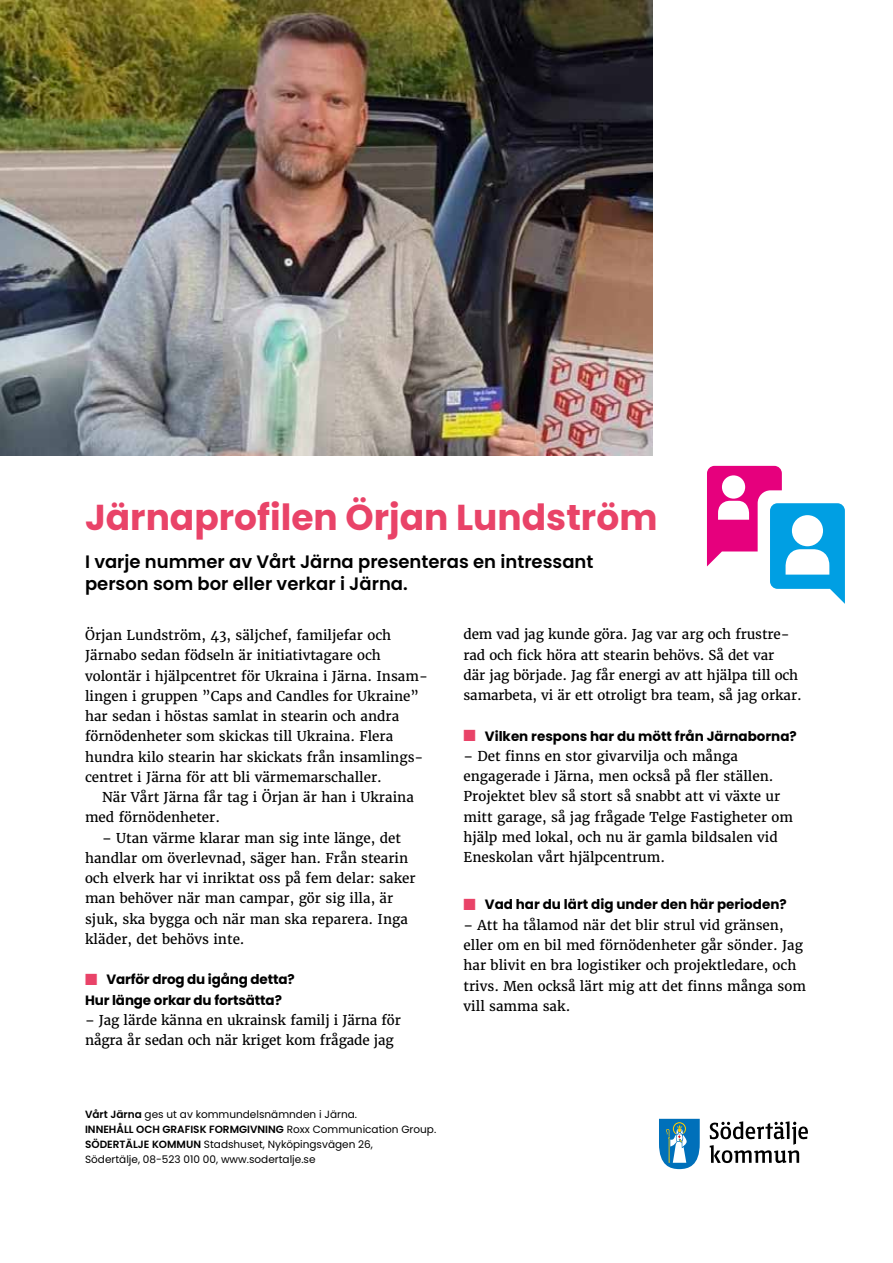
<style>
.page{position:relative;width:893px;height:1263px;background:#fff}
.page>*{position:absolute;margin:0;border:0;box-sizing:border-box;transform-origin:0 0}
.t1{font:700 36px "Poppins Latin";color:#e94368}
.t2{font:600 18px/21.6px "Poppins Latin";color:#000}
.t3{font:13.5px/20.2px "Merriweather";color:#000}
.t4{font:700 13.5px/20.2px "Poppins Latin";color:#000}
.t5{font:10.5px/15px "Poppins Latin";color:#000}
.s1{color:#e94368}
.s2{font-weight:600}
</style>
<div class="page">
<svg style="left:710px;top:1121px;width:98px;height:42px"></svg>
<svg style="left:659px;top:1119px;width:41px;height:50px"></svg>
<img style="left:0;top:0;width:653px;height:455px">
<svg style="left:707px;top:466px;width:138px;height:138px"></svg>
<h1 class="t1" style="left:85px;top:493px;width:574px">Järnaprofilen Örjan Lundström</h1>
<h2 class="t2" style="left:85px;top:551px;width:510px">I varje nummer av Vårt Järna presenteras en intressant person som bor eller verkar i Järna.</h2>
<p class="t3" style="left:85px;top:625px;width:344px">Örjan Lundström, 43, säljchef, familjefar och Järnabo sedan födseln är initiativtagare och volontär i hjälpcentret för Ukraina i Järna. Insam&shy;lingen i gruppen ”Caps and Candles for Ukraine” har sedan i höstas samlat in stearin och andra förnödenheter som skickas till Ukraina. Flera hundra kilo stearin har skickats från insamlings&shy;centret i Järna för att bli värmemarschaller.</p>
<p class="t3" style="left:85px;top:787px;width:330px;text-indent:17px">När Vårt Järna får tag i Örjan är han i Ukraina med förnödenheter.</p>
<p class="t3" style="left:85px;top:827px;width:332px;text-indent:17px">– Utan värme klarar man sig inte länge, det handlar om överlevnad, säger han. Från stearin och elverk har vi inriktat oss på fem delar: saker man behöver när man campar, gör sig illa, är sjuk, ska bygga och när man ska reparera. Inga kläder, det behövs inte.</p>
<p class="t4" style="left:85px;top:969px;width:211px"><span class="s1">■</span> Varför drog du igång detta?<br>Hur länge orkar du fortsätta?</p>
<p class="t3" style="left:85px;top:1010px;width:317px">– Jag lärde känna en ukrainsk familj i Järna för några år sedan och när kriget kom frågade jag</p>
<p class="t5" style="left:85px;top:1107px;width:353px"><span class="s2">Vårt Järna</span> ges ut av kommundelsnämnden i Järna.<br><span class="s2">INNEHÅLL OCH GRAFISK FORMGIVNING</span> Roxx Communication Group.<br><span class="s2">SÖDERTÄLJE KOMMUN</span> Stadshuset, Nyköpingsvägen 26,<br>Södertälje, 08-523 010 00, www.sodertalje.se</p>
<p class="t3" style="left:463px;top:624px;width:340px">dem vad jag kunde göra. Jag var arg och frustre&shy;rad och fick höra att stearin behövs. Så det var<br>där jag började. Jag får energi av att hjälpa till och samarbeta, vi är ett otroligt bra team, så jag orkar.</p>
<p class="t4" style="left:463px;top:726px;width:335px"><span class="s1">■</span> Vilken respons har du mött från Järnaborna?</p>
<p class="t3" style="left:463px;top:746px;width:331px">– Det finns en stor givarvilja och många engagerade i Järna, men också på fler ställen.<br>Projektet blev så stort så snabbt att vi växte ur mitt garage, så jag frågade Telge Fastigheter om hjälp med lokal, och nu är gamla bildsalen vid Eneskolan vårt hjälpcentrum.</p>
<p class="t4" style="left:463px;top:895px;width:325px"><span class="s1">■</span> Vad har du lärt dig under den här perioden?</p>
<p class="t3" style="left:463px;top:915px;width:344px">– Att ha tålamod när det blir strul vid gränsen, eller om en bil med förnödenheter går sönder. Jag har blivit en bra logistiker och projektledare, och trivs. Men också lärt mig att det finns många som vill samma sak.</p>
</div>
